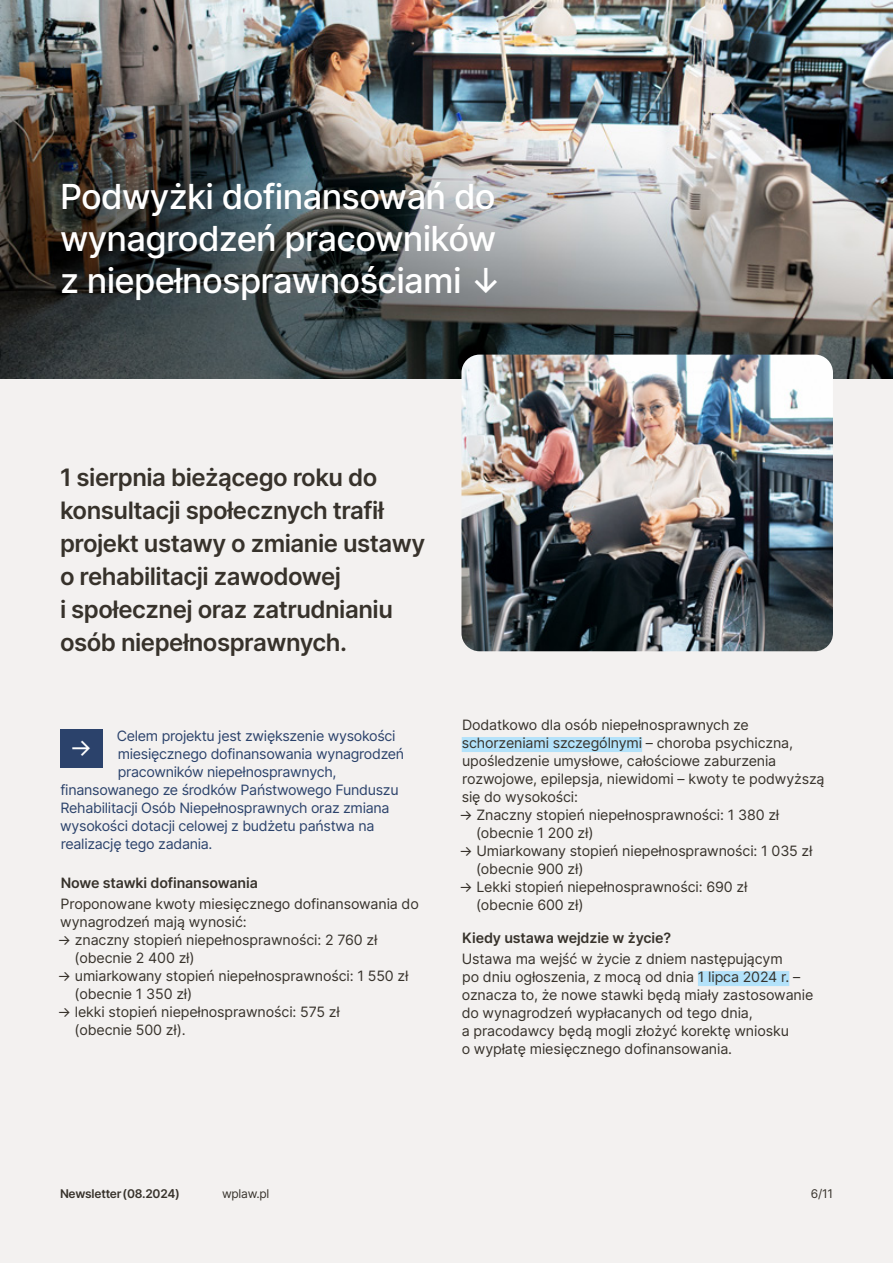
<style>
.page{position:relative;width:893px;height:1263px;background:#f3f1f0}
.page>*{position:absolute;margin:0;border:0;box-sizing:border-box;transform-origin:0 0}
.t1{font:500 34.5px/42px "Inter";letter-spacing:-.02em;color:#fff}
.t2{font:600 24px/33px "Inter";letter-spacing:-.02em;color:#37322b}
.t3{font:24px "Inter";color:#fff}
.t4{font:14.25px/18px "Inter";letter-spacing:-.01em;color:#37322b}
.t5{font:14.25px "Inter";letter-spacing:-.02em;color:#2b426b}
.t6{font:600 14.25px "Inter";letter-spacing:-.01em;color:#37322b}
.t7{font:600 12px "Inter";letter-spacing:-.02em;color:#37322b}
.t8{font:12px "Inter";letter-spacing:-.02em;color:#37322b}
</style>
<div class="page">
<img style="left:0;top:0;width:893px;height:378px">
<div style="left:60px;top:730px;width:42px;height:38px;background:#2b426b"></div>
<img style="left:461px;top:355px;width:372px;height:296px">
<div style="left:462px;top:737px;width:180px;height:15px;background:#b3e2fa"></div>
<div style="left:698px;top:971px;width:91px;height:15px;background:#b3e2fa"></div>
<h1 class="t1" style="left:60px;top:175px;width:444px">Podwyżki dofinansowań do wynagrodzeń pracowników z niepełnosprawnościami ↓</h1>
<h2 class="t2" style="left:60px;top:460px;width:367px">1 sierpnia bieżącego roku do konsultacji społecznych trafił projekt ustawy o zmianie ustawy o rehabilitacji zawodowej<br>i społecznej oraz zatrudnianiu osób niepełnosprawnych.</h2>
<p class="t5" style="left:117px;top:725px;width:280px">Celem projektu jest zwiększenie wysokości</p>
<p class="t5" style="left:118px;top:743px;width:288px">miesięcznego dofinansowania wynagrodzeń</p>
<p class="t5" style="left:118px;top:761px;width:220px">pracowników niepełnosprawnych,</p>
<p class="t5" style="left:60px;top:779px;width:340px">finansowanego ze środków Państwowego Funduszu</p>
<p class="t5" style="left:61px;top:797px;width:331px">Rehabilitacji Osób Niepełnosprawnych oraz zmiana</p>
<p class="t5" style="left:60px;top:815px;width:316px">wysokości dotacji celowej z budżetu państwa na</p>
<p class="t5" style="left:61px;top:833px;width:153px">realizację tego zadania.</p>
<p class="t6" style="left:61px;top:872px;width:199px">Nowe stawki dofinansowania</p>
<p class="t4" style="left:60px;top:894px;width:360px">Proponowane kwoty miesięcznego dofinansowania do wynagrodzeń mają wynosić:</p>
<p class="t4" style="left:75px;top:930px;width:304px;text-indent:-17px">→ znaczny stopień niepełnosprawności: 2 760 zł (obecnie 2 400 zł)</p>
<p class="t4" style="left:75px;top:966px;width:335px;text-indent:-17px">→ umiarkowany stopień niepełnosprawności: 1 550 zł (obecnie 1 350 zł)</p>
<p class="t4" style="left:75px;top:1002px;width:267px;text-indent:-17px">→ lekki stopień niepełnosprawności: 575 zł (obecnie 500 zł).</p>
<h2 class="t3" style="left:70px;top:731px;width:24px">→</h2>
<p class="t4" style="left:462px;top:715px;width:364px">Dodatkowo dla osób niepełnosprawnych ze schorzeniami szczególnymi – choroba psychiczna, upośledzenie umysłowe, całościowe zaburzenia rozwojowe, epilepsja, niewidomi – kwoty te podwyższą się do wysokości:</p>
<p class="t4" style="left:476px;top:805px;width:305px;text-indent:-17px">→ Znaczny stopień niepełnosprawności: 1 380 zł (obecnie 1 200 zł)</p>
<p class="t4" style="left:476px;top:841px;width:338px;text-indent:-17px">→ Umiarkowany stopień niepełnosprawności: 1 035 zł (obecnie 900 zł)</p>
<p class="t4" style="left:476px;top:877px;width:273px;text-indent:-17px">→ Lekki stopień niepełnosprawności: 690 zł (obecnie 600 zł)</p>
<p class="t6" style="left:462px;top:927px;width:210px">Kiedy ustawa wejdzie w życie?</p>
<p class="t4" style="left:462px;top:949px;width:353px">Ustawa ma wejść w życie z dniem następującym<br>po dniu ogłoszenia, z mocą od dnia 1 lipca 2024 r. – oznacza to, że nowe stawki będą miały zastosowanie do wynagrodzeń wypłacanych od tego dnia,<br>a pracodawcy będą mogli złożyć korektę wniosku<br>o wypłatę miesięcznego dofinansowania.</p>
<p class="t7" style="left:60px;top:1185px;width:121px">Newsletter(08.2024)</p>
<p class="t8" style="left:222px;top:1185px;width:49px">wplaw.pl</p>
<p class="t8" style="left:811px;top:1185px;width:24px">6/11</p>
</div>
